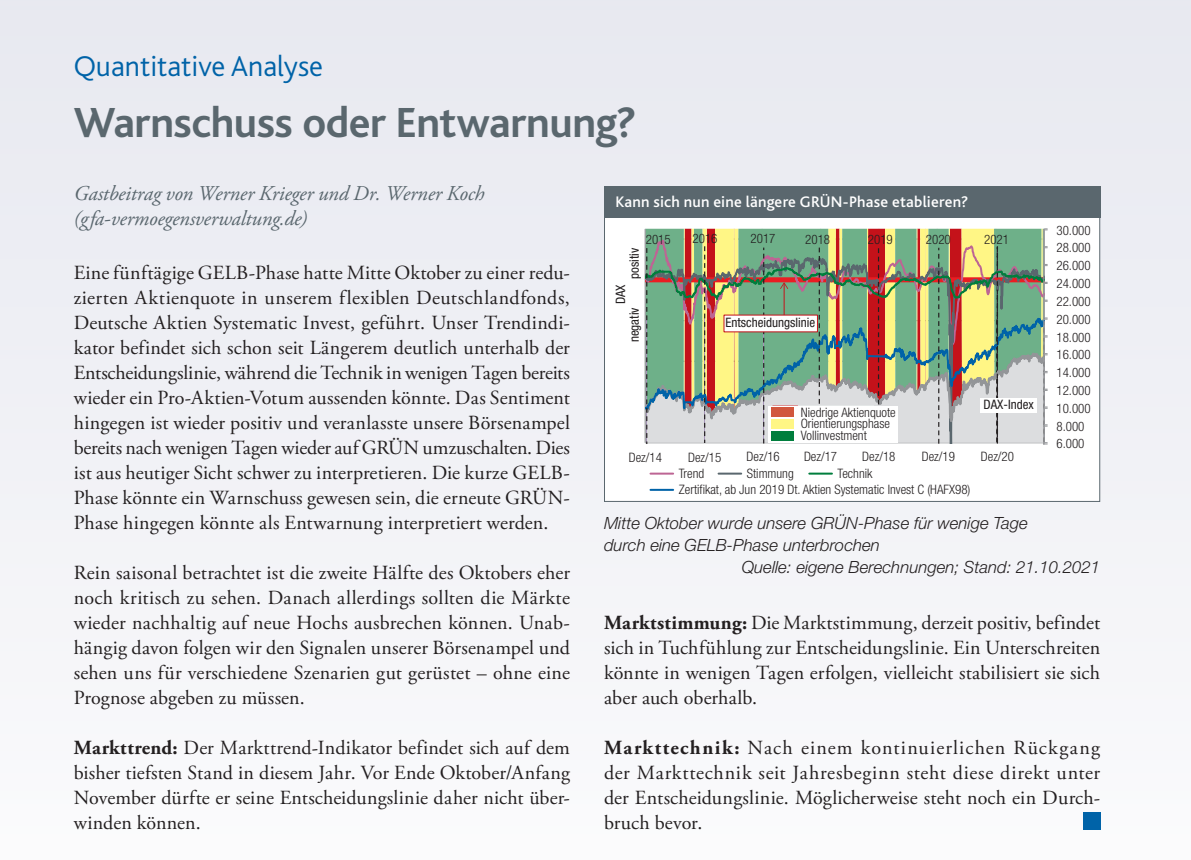
<style>
.page{position:relative;width:1191px;height:860px;background:#fff}
.page>*{position:absolute;margin:0;border:0;box-sizing:border-box;transform-origin:0 0}
._01a-Headline-23{font:700 44px "Bliss";letter-spacing:-.01em;color:#5a676e}
._01c-Oberzeile{font:300 30px "Bliss";color:#0063a8}
._02b-AutorGastbeitra{font:italic 21px/25.2px "Adobe Garamond Pro";letter-spacing:-.01em;color:#5a676e}
._04-Mengentext{font:20px/25px "Adobe Garamond Pro";letter-spacing:.005em;color:#231f20;text-align:justify}
.Gr-Unterschrift0620{font:italic 300 16.8px "Helvetica Neue";color:#231f20}
.Gr-Überschriftschatt{font:500 16px "Bliss";letter-spacing:.015em;color:#fff}
.t1{font:300 condensed 13px/11.8px "Helvetica Neue";color:#231f20}
.t2{font:condensed 13px "Helvetica Neue";color:#231f20}
.s1{font-weight:700}
</style>
<div class="page">
<div style="left:0;top:0;width:1191px;height:859px;background:#f2f2f6"></div>
<div style="left:1083px;top:811px;width:17px;height:17px;background:#0063a8"></div>
<div style="left:604px;top:207px;width:495px;height:294px;background:#fff"></div>
<hr style="left:644px;top:229px;width:2px;height:213px;background:#989a9d">
<svg style="left:645px;top:228px;width:402px;height:263px"></svg>
<hr style="left:1043px;top:230px;width:1px;height:214px;background:#989a9d">
<div style="left:771px;top:407px;width:23px;height:10px;background:#d1573e"></div>
<div style="left:771px;top:419px;width:23px;height:10px;background:#fff685"></div>
<div style="left:771px;top:431px;width:23px;height:9px;background:#007e3d"></div>
<div style="left:980px;top:398px;width:56px;height:14px;background:#fff"></div>
<hr style="left:650px;top:472px;width:23px;height:2px;background:#bd6594">
<hr style="left:718px;top:472px;width:23px;height:2px;background:#5a676e">
<hr style="left:650px;top:488px;width:23px;height:2px;background:#0063a8">
<hr style="left:809px;top:472px;width:23px;height:2px;background:#007e3d">
<div style="left:604px;top:186px;width:496px;height:32px;background:#5a676e"></div>
<p class="_01c-Oberzeile" style="left:74px;top:50px;width:251px">Quantitative Analyse</p>
<p class="_01a-Headline-23" style="left:74px;top:99px;width:564px">Warnschuss oder Entwarnung?</p>
<p class="_02b-AutorGastbeitra" style="left:74px;top:181px;width:412px">Gastbeitrag von Werner Krieger und Dr. Werner Koch (gfa-vermoegensverwaltung.de)</p>
<p class="_04-Mengentext" style="left:74px;top:260px;width:498px">Eine fünftägige GELB-Phase hatte Mitte Oktober zu einer redu&shy;zierten Aktienquote in unserem flexiblen Deutschlandfonds, Deutsche Aktien Systematic Invest, geführt. Unser Trendindi&shy;kator befindet sich schon seit Längerem deutlich unterhalb der Entscheidungslinie, während die Technik in wenigen Tagen bereits wieder ein Pro-Aktien-Votum aussenden könnte. Das Sentiment hingegen ist wieder positiv und veranlasste unsere Börsenampel bereits nach wenigen Tagen wieder auf GRÜN umzuschalten. Dies ist aus heutiger Sicht schwer zu interpretieren. Die kurze GELB-Phase könnte ein Warnschuss gewesen sein, die erneute GRÜN-Phase hingegen könnte als Entwarnung interpretiert werden.</p>
<p class="_04-Mengentext" style="left:74px;top:560px;width:498px">Rein saisonal betrachtet ist die zweite Hälfte des Oktobers eher noch kritisch zu sehen. Danach allerdings sollten die Märkte wieder nachhaltig auf neue Hochs ausbrechen können. Unab&shy;hängig davon folgen wir den Signalen unserer Börsenampel und sehen uns für verschiedene Szenarien gut gerüstet – ohne eine Prognose abgeben zu müssen.</p>
<p class="_04-Mengentext" style="left:74px;top:735px;width:498px"><span class="s1">Markttrend:</span> Der Markttrend-Indikator befindet sich auf dem bisher tiefsten Stand in diesem Jahr. Vor Ende Oktober/Anfang November dürfte er seine Entscheidungslinie daher nicht über&shy;winden können.</p>
<p class="Gr-Überschriftschatt" style="left:615px;top:193px;width:354px">Kann sich nun eine längere GRÜN-Phase etablieren?</p>
<p class="t1" style="left:646px;top:233px;width:26px">2015</p>
<p class="t1" style="left:692px;top:232px;width:26px">2016</p>
<p class="t1" style="left:750px;top:232px;width:26px">2017</p>
<p class="t1" style="left:805px;top:233px;width:26px">2018</p>
<p class="t1" style="left:868px;top:233px;width:26px">2019</p>
<p class="t1" style="left:926px;top:233px;width:26px">2020</p>
<p class="t1" style="left:984px;top:233px;width:26px">2021</p>
<p class="t2" style="left:627px;top:278px;width:33px;rotate:-90deg">positiv</p>
<p class="t2" style="left:613px;top:304px;width:21px;rotate:-90deg">DAX</p>
<p class="t2" style="left:627px;top:342px;width:36px;rotate:-90deg">negativ</p>
<p class="t2" style="left:725px;top:315px;width:91px">Entscheidungslinie</p>
<p class="t1" style="left:800px;top:406px;width:97px">Niedrige Aktienquote<br>Orientierungsphase<br>Vollinvestment</p>
<p class="t2" style="left:983px;top:397px;width:52px">DAX-Index</p>
<p class="t1" style="left:629px;top:451px;width:35px">Dez/14</p>
<p class="t1" style="left:688px;top:451px;width:35px">Dez/15</p>
<p class="t1" style="left:746px;top:450px;width:35px">Dez/16</p>
<p class="t1" style="left:804px;top:449px;width:35px">Dez/17</p>
<p class="t1" style="left:862px;top:449px;width:35px">Dez/18</p>
<p class="t1" style="left:921px;top:449px;width:35px">Dez/19</p>
<p class="t1" style="left:980px;top:449px;width:35px">Dez/20</p>
<p class="t1" style="left:679px;top:467px;width:27px">Trend</p>
<p class="t1" style="left:747px;top:467px;width:48px">Stimmung</p>
<p class="t1" style="left:837px;top:467px;width:36px">Technik</p>
<p class="t1" style="left:679px;top:483px;width:293px">Zertifikat, ab Jun 2019 Dt. Aktien Systematic Invest C (HAFX98)</p>
<p class="t1" style="left:1056px;top:224px;width:36px">30.000</p>
<p class="t1" style="left:1056px;top:242px;width:36px">28.000</p>
<p class="t1" style="left:1056px;top:259px;width:36px">26.000</p>
<p class="t1" style="left:1056px;top:277px;width:36px">24.000</p>
<p class="t1" style="left:1056px;top:295px;width:36px">22.000</p>
<p class="t1" style="left:1056px;top:313px;width:36px">20.000</p>
<p class="t1" style="left:1056px;top:331px;width:36px">18.000</p>
<p class="t1" style="left:1056px;top:348px;width:36px">16.000</p>
<p class="t1" style="left:1056px;top:366px;width:36px">14.000</p>
<p class="t1" style="left:1056px;top:384px;width:36px">12.000</p>
<p class="t1" style="left:1056px;top:402px;width:36px">10.000</p>
<p class="t1" style="left:1056px;top:420px;width:30px">8.000</p>
<p class="t1" style="left:1056px;top:437px;width:30px">6.000</p>
<p class="Gr-Unterschrift0620" style="left:604px;top:512px;width:425px">Mitte Oktober wurde unsere GRÜN-Phase für wenige Tage</p>
<p class="Gr-Unterschrift0620" style="left:604px;top:534px;width:277px">durch eine GELB-Phase unterbrochen</p>
<p class="Gr-Unterschrift0620" style="left:742px;top:556px;width:360px">Quelle: eigene Berechnungen; Stand: 21.10.2021</p>
<p class="_04-Mengentext" style="left:604px;top:610px;width:498px"><span class="s1">Marktstimmung:</span> Die Marktstimmung, derzeit positiv, befindet sich in Tuchfühlung zur Entscheidungslinie. Ein Unterschreiten könnte in wenigen Tagen erfolgen, vielleicht stabilisiert sie sich aber auch oberhalb.</p>
<p class="_04-Mengentext" style="left:604px;top:735px;width:498px"><span class="s1">Markttechnik:</span> Nach einem kontinuierlichen Rückgang der Markttechnik seit Jahresbeginn steht diese direkt unter der Entscheidungslinie. Möglicherweise steht noch ein Durch&shy;bruch bevor.</p>
</div>
